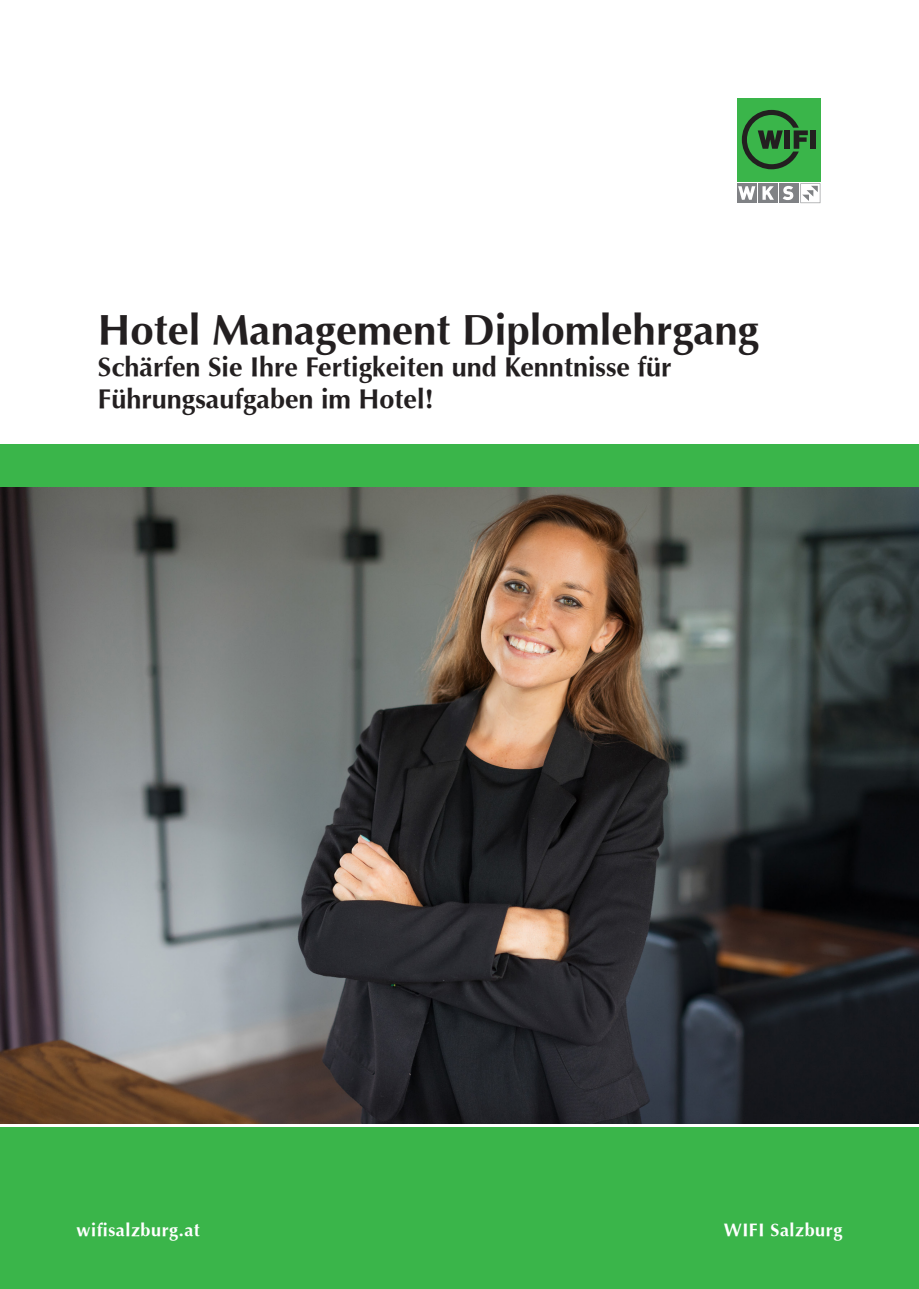
<style>
.page{position:relative;width:919px;height:1289px;background:#fff}
.page>*{position:absolute;margin:0;border:0;box-sizing:border-box;transform-origin:0 0}
.t1{font:700 42px "Optima";color:#231f20}
.t2{font:700 27px "Optima";color:#231f20}
.t3{font:700 18px "Optima";letter-spacing:.03em;color:#fff}
</style>
<div class="page">
<div style="left:736px;top:98px;width:84px;height:83px;background:#3ab54a"></div>
<div style="left:778px;top:183px;width:20px;height:20px;background:#808285"></div>
<div style="left:757px;top:183px;width:20px;height:20px;background:#808285"></div>
<svg style="left:762px;top:186px;width:11px;height:14px"></svg>
<div style="left:736px;top:183px;width:20px;height:20px;background:#808285"></div>
<svg style="left:738px;top:186px;width:17px;height:14px"></svg>
<div style="left:809px;top:130px;width:6px;height:19px;background:#231f20"></div>
<svg style="left:741px;top:110px;width:66px;height:59px"></svg>
<svg style="left:782px;top:186px;width:11px;height:14px"></svg>
<svg style="left:800px;top:183px;width:20px;height:20px"></svg>
<div style="left:0;top:1127px;width:918px;height:161px;background:#3ab54a"></div>
<img style="left:0;top:487px;width:918px;height:636px">
<div style="left:0;top:444px;width:918px;height:43px;background:#3ab54a"></div>
<p class="t1" style="left:98px;top:305px;width:662px">Hotel Management Diplomlehrgang</p>
<p class="t2" style="left:98px;top:351px;width:575px">Schärfen Sie Ihre Fertigkeiten und Kenntnisse für</p>
<p class="t2" style="left:98px;top:383px;width:337px">Führungsaufgaben im Hotel!</p>
<p class="t3" style="left:77px;top:1219px;width:125px">wifisalzburg.at</p>
<p class="t3" style="left:723px;top:1219px;width:120px">WIFI Salzburg</p>
</div>
